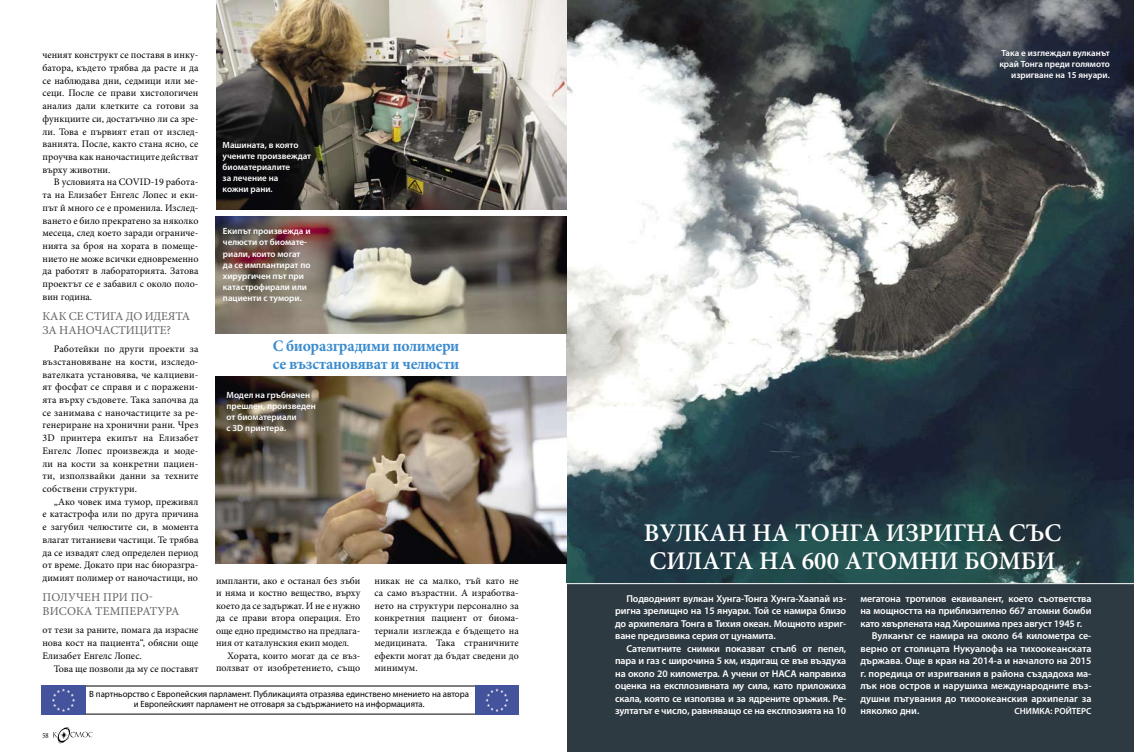
<style>
.page{position:relative;width:1134px;height:752px;background:#fff}
.page>*{position:absolute;margin:0;border:0;box-sizing:border-box;transform-origin:0 0}
.t1{font:600 25.4px/28.2px "Minion Pro";color:#fff}
.t2{font:700 16px/18px "Minion Pro";letter-spacing:-.02em;color:#3a8bce}
.t3{font:12px/14.2px "Minion Pro";letter-spacing:-.015em;color:#636363}
.t4{font:12px/14.2px "Minion Pro";letter-spacing:.01em;color:#636363}
.t5{font:10px/12.7px "Minion Pro";color:#000;text-align:justify}
.t6{font:600 10px/12.5px "Myriad Pro";letter-spacing:-.01em;color:#fff;text-align:justify}
.t7{font:600 9px/11px "Myriad Pro";color:#fff}
.t8{font:9px/10px "Myriad Pro";color:#000;text-align:center}
.t9{font:8px "Minion Pro";color:#000;scale:.8 1}
</style>
<div class="page">
<img style="left:53px;top:727px;width:40px;height:16px">
<div style="left:567px;top:0;width:567px;height:751px;background:#2e3a42"></div>
<img style="left:567px;top:0;width:567px;height:582px">
<img style="left:42px;top:685px;width:43px;height:29px">
<img style="left:475px;top:685px;width:44px;height:29px">
<img style="left:215px;top:376px;width:352px;height:187px">
<img style="left:215px;top:216px;width:352px;height:117px">
<img style="left:216px;top:0;width:351px;height:209px">
<hr style="left:567px;top:583px;width:567px;height:1px;background:#fff">
<p class="t5" style="left:43px;top:49px;width:157px">ченият конструкт се поставя в инку&shy;батора, където трябва да расте и да се наблюдава дни, седмици или ме&shy;сеци. После се прави хистологичен анализ дали клетките са готови за функциите си, достатъчно ли са зре&shy;ли. Това е първият етап от изслед&shy;ванията. После, както стана ясно, се проучва как наночастиците действат върху животни.</p>
<p class="t5" style="left:43px;top:176px;width:157px;text-indent:11px">В условията на COVID-19 работа&shy;та на Елизабет Енгелс Лопес и еки&shy;път й много се е променила. Изслед&shy;ването е било прекратено за няколко месеца, след което заради ограниче&shy;нията за броя на хората в помеще&shy;нието не може всички едновременно да работят в лабораторията. Затова проектът се е забавил с около поло&shy;вин година.</p>
<p class="t3" style="left:43px;top:308px;width:149px">Как се стига до идеята за наночастиците?</p>
<p class="t5" style="left:43px;top:342px;width:157px;text-indent:11px">Работейки по други проекти за възстановяване на кости, изследо&shy;вателката установява, че калциеви&shy;ят фосфат се справя и с поражени&shy;ята върху съдовете. Така започва да се занимава с наночастиците за ре&shy;генериране на хронични рани. Чрез 3D принтера екипът на Елизабет Енгелс Лопес произвежда и моде&shy;ли на кости за конкретни пациен&shy;ти, използвайки данни за техните собствени структури.</p>
<p class="t5" style="left:43px;top:495px;width:157px;text-indent:11px">„Ако човек има тумор, преживял е катастрофа или по друга причина е загубил челюстите си, в момента влагат титаниеви частици. Те трябва да се извадят след определен период от време. Докато при нас биоразгра&shy;димият полимер от наночастици, но</p>
<p class="t4" style="left:43px;top:589px;width:139px">получен при по&shy;висока температура</p>
<p class="t5" style="left:43px;top:623px;width:157px">от тези за раните, помага да израсне нова кост на пациента“, обясни още Елизабет Енгелс Лопес.</p>
<p class="t5" style="left:54px;top:661px;width:146px">Това ще позволи да му се поставят</p>
<p class="t7" style="left:223px;top:139px;width:90px">Машината, в която учените произвеждат биоматериалите<br>за лечение на<br>кожни рани.</p>
<p class="t7" style="left:223px;top:225px;width:89px">Екипът произвежда и челюсти от биомате&shy;риали, които могат да се имплантират по хирургичен път при катастрофирали или пациенти с тумори.</p>
<h2 class="t2" style="left:273px;top:337px;width:188px">С биоразградими полимери се възстановяват и челюсти</h2>
<p class="t7" style="left:227px;top:389px;width:91px">Модел на гръбначен прешлен, произведен от биоматериали<br>с 3D принтера.</p>
<p class="t5" style="left:216px;top:574px;width:146px">импланти, ако е останал без зъби и няма и костно вещество, върху което да се задържат. И не е нужно да се прави втора операция. Ето още едно предимство на предлага&shy;ния от каталунския екип модел.</p>
<p class="t5" style="left:216px;top:649px;width:146px;text-align:right">Хората, които могат да се въз&shy;ползват от изобретението, също</p>
<p class="t5" style="left:375px;top:574px;width:146px">никак не са малко, тъй като не са само възрастни. А изработва&shy;нето на структури персонално за конкретния пациент от биома&shy;териали изглежда е бъдещето на медицината. Така страничните ефекти могат да бъдат сведени до минимум.</p>
<p class="t9" style="left:43px;top:729px;width:9px">58</p>
<p class="t8" style="left:89px;top:688px;width:381px">В партньорство с Европейския парламент. Публикацията отразява единствено мнението на автора и Европейският парламент не отговаря за съдържанието на информацията.</p>
<p class="t7" style="left:999px;top:47px;width:112px;text-align:right">Така е изглеждал вулканът край Тонга преди голямото изригване на 15 януари.</p>
<h1 class="t1" style="left:644px;top:519px;width:419px">Вулкан на Тонга изригна със силата на 600 атомни бомби</h1>
<p class="t6" style="left:615px;top:591px;width:233px;text-indent:11px">Подводният вулкан Хунга-Тонга Хунга-Хаапай из&shy;ригна зрелищно на 15 януари. Той се намира близо до архипелага Тонга в Тихия океан. Мощното изриг&shy;ване предизвика серия от цунамита.</p>
<p class="t6" style="left:615px;top:641px;width:233px;text-indent:11px">Сателитните снимки показват стълб от пепел, пара и газ с широчина 5 км, издигащ се във въздуха на около 20 километра. А учени от НАСА направиха оценка на експлозивната му сила, като приложиха скала, която се използва и за ядрените оръжия. Ре&shy;зултатът е число, равняващо се на експлозията на 10</p>
<p class="t6" style="left:860px;top:591px;width:233px">мегатона тротилов еквивалент, което съответства</p>
<p class="t6" style="left:860px;top:604px;width:233px">на мощността на приблизително 667 атомни бомби</p>
<p class="t6" style="left:860px;top:616px;width:223px">като хвърлената над Хирошима през август 1945 г.</p>
<p class="t6" style="left:872px;top:629px;width:221px">Вулканът се намира на около 64 километра се-</p>
<p class="t6" style="left:860px;top:641px;width:233px">верно от столицата Нукуалофа на тихоокеанската</p>
<p class="t6" style="left:860px;top:654px;width:233px">държава. Още в края на 2014-а и началото на 2015</p>
<p class="t6" style="left:860px;top:666px;width:232px">г. поредица от изригвания в района създадоха ма-</p>
<p class="t6" style="left:860px;top:679px;width:233px">лък нов остров и нарушиха международните въз-</p>
<p class="t6" style="left:860px;top:691px;width:233px">душни пътувания до тихоокеанския архипелаг за</p>
<p class="t6" style="left:860px;top:704px;width:60px">няколко дни.</p>
<p class="t7" style="left:1014px;top:705px;width:78px">СНИМКА: РОЙТЕРС</p>
</div>
